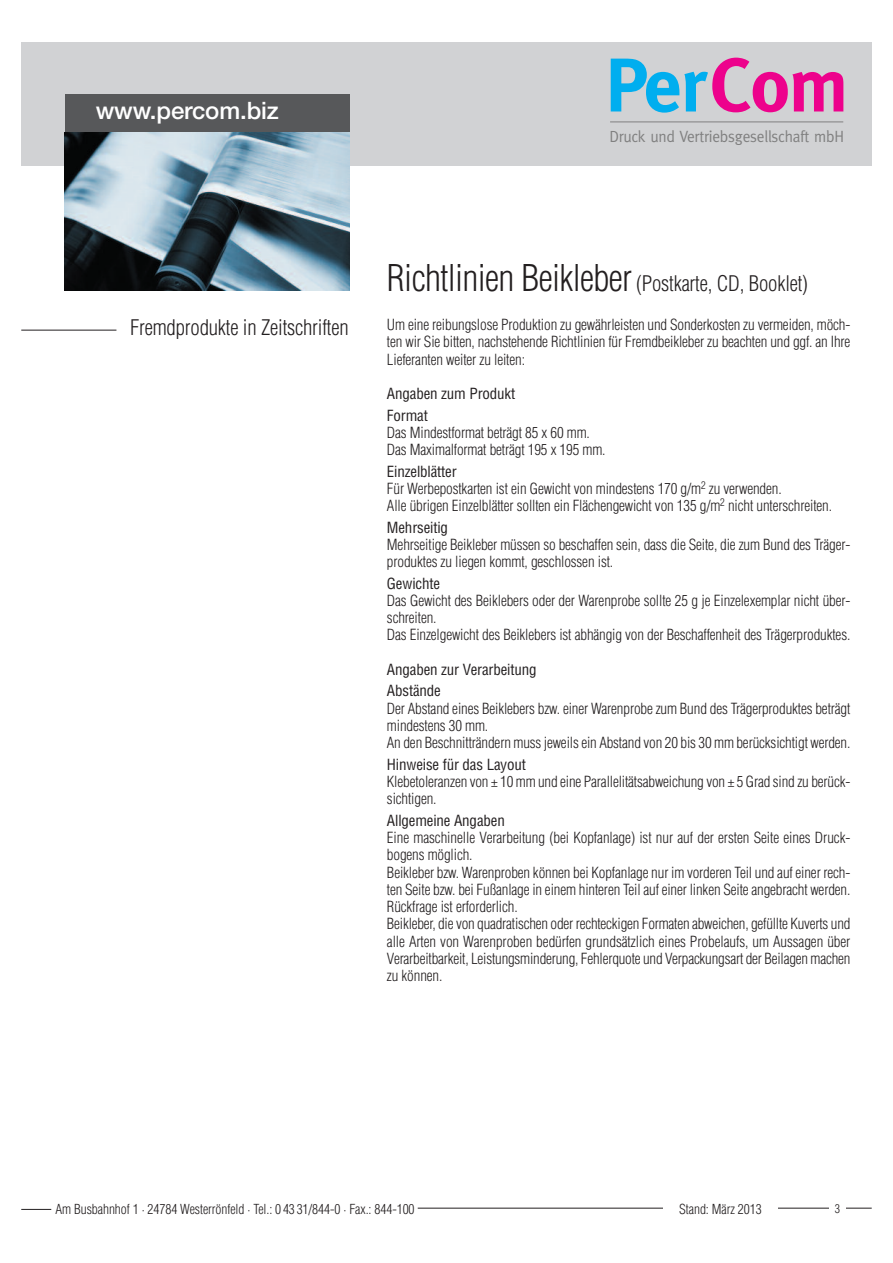
<style>
.page{position:relative;width:893px;height:1263px;background:#fff}
.page>*{position:absolute;margin:0;border:0;box-sizing:border-box;transform-origin:0 0}
.t1{font:700 75.9px "Meta";letter-spacing:-.015em;color:#00aeef}
.t2{font:500 24px "Helvetica Neue";letter-spacing:-.005em;color:#fff}
.t3{font:300 condensed 21px "Helvetica";letter-spacing:-.01em;color:#231f20}
.t4{font:16.2px "Meta";letter-spacing:-.015em;color:#808080;scale:.95 1}
.t5{font:300 condensed 15px/17.2px "Helvetica";letter-spacing:-.01em;color:#231f20}
.t6{font:condensed 15px/21.5px "Helvetica";letter-spacing:-.01em;color:#231f20}
.t7{font:300 condensed 13.5px "Helvetica";letter-spacing:-.005em;color:#231f20}
.t8{font:300 condensed 12px "Helvetica";color:#231f20}
.s1{color:#ed028c}
.s2{font-size:36px}
.s3{font-weight:400}
</style>
<div class="page">
<div style="left:21px;top:43px;width:851px;height:123px;background:#d1d2d4"></div>
<div style="left:65px;top:95px;width:285px;height:39px;background:#57585a"></div>
<img style="left:65px;top:133px;width:285px;height:157px">
<hr style="left:21px;top:1209px;width:30px;height:1px;background:#231f20">
<hr style="left:418px;top:1208px;width:454px;height:1px;background:#231f20">
<div style="left:663px;top:1203px;width:115px;height:22px;background:#fff"></div>
<div style="left:829px;top:1204px;width:17px;height:17px;background:#fff"></div>
<hr style="left:21px;top:330px;width:95px;height:1px;background:#231f20">
<hr style="left:610px;top:122px;width:233px;height:1px;background:#808080">
<h2 class="t2" style="left:96px;top:102px;width:185px">www.percom.biz</h2>
<h1 class="t1" style="left:606px;top:41px;width:244px">Per<span class="s1">Com</span></h1>
<p class="t4" style="left:609px;top:127px;width:248px">Druck und Vertriebsgesellschaft mbH</p>
<h3 class="t3" style="left:130px;top:315px;width:220px">Fremdprodukte in Zeitschriften</h3>
<h3 class="t3" style="left:387px;top:271px;width:423px"><span class="s2">Richtlinien Beikleber</span> (Postkarte, CD, Booklet)</h3>
<p class="t5" style="left:387px;top:316px;width:465px;text-align:justify">Um eine reibungslose Produktion zu gewährleisten und Sonderkosten zu vermeiden, möch&shy;ten wir Sie bitten, nachstehende Richtlinien für Fremdbeikleber zu beachten und ggf. an Ihre Lieferanten weiter zu leiten:</p>
<p class="t6" style="left:387px;top:383px;width:130px">Angaben zum Produkt<br>Format</p>
<p class="t5" style="left:387px;top:424px;width:220px">Das Mindestformat beträgt 85 x 60 mm.<br>Das Maximalformat beträgt 195 x 195 mm.</p>
<p class="t5" style="left:387px;top:463px;width:447px"><span class="s3">Einzelblätter<br></span>Für Werbepostkarten ist ein Gewicht von mindestens 170 g/m<sup>2</sup> zu verwenden.<br>Alle übrigen Einzelblätter sollten ein Flächengewicht von 135 g/m<sup>2</sup> nicht unterschreiten.</p>
<p class="t6" style="left:387px;top:517px;width:63px">Mehrseitig</p>
<p class="t5" style="left:387px;top:536px;width:465px">Mehrseitige Beikleber müssen so beschaffen sein, dass die Seite, die zum Bund des Träger&shy;produktes zu liegen kommt, geschlossen ist.</p>
<p class="t6" style="left:387px;top:573px;width:55px">Gewichte</p>
<p class="t5" style="left:387px;top:592px;width:465px">Das Gewicht des Beiklebers oder der Warenprobe sollte 25 g je Einzelexemplar nicht über&shy;schreiten.<br>Das Einzelgewicht des Beiklebers ist abhängig von der Beschaffenheit des Trägerproduktes.</p>
<p class="t6" style="left:387px;top:659px;width:151px">Angaben zur Verarbeitung<br>Abstände</p>
<p class="t5" style="left:387px;top:700px;width:465px">Der Abstand eines Beiklebers bzw. einer Warenprobe zum Bund des Trägerproduktes beträgt mindestens 30 mm.<br>An den Beschnitträndern muss jeweils ein Abstand von 20 bis 30 mm berücksichtigt werden.</p>
<p class="t6" style="left:387px;top:754px;width:140px">Hinweise für das Layout</p>
<p class="t5" style="left:387px;top:773px;width:465px">Klebetoleranzen von ± 10 mm und eine Parallelitätsabweichung von ± 5 Grad sind zu berück&shy;sichtigen.</p>
<p class="t6" style="left:387px;top:810px;width:119px">Allgemeine Angaben</p>
<p class="t5" style="left:387px;top:829px;width:465px">Eine maschinelle Verarbeitung (bei Kopfanlage) ist nur auf der ersten Seite eines Druck&shy;bogens möglich.<br>Beikleber bzw. Warenproben können bei Kopfanlage nur im vorderen Teil und auf einer rech&shy;ten Seite bzw. bei Fußanlage in einem hinteren Teil auf einer linken Seite angebracht werden.<br>Rückfrage ist erforderlich.<br>Beikleber, die von quadratischen oder rechteckigen Formaten abweichen, gefüllte Kuverts und alle Arten von Warenproben bedürfen grundsätzlich eines Probelaufs, um Aussagen über Verarbeitbarkeit, Leistungsminderung, Fehlerquote und Verpackungsart der Beilagen machen zu können.</p>
<p class="t7" style="left:56px;top:1201px;width:361px">Am Busbahnhof 1 · 24784 Westerrönfeld · Tel.: 0 43 31/844-0 · Fax.: 844-100</p>
<p class="t7" style="left:679px;top:1201px;width:84px">Stand: März 2013</p>
<p class="t8" style="left:835px;top:1202px;width:7px">3</p>
</div>
